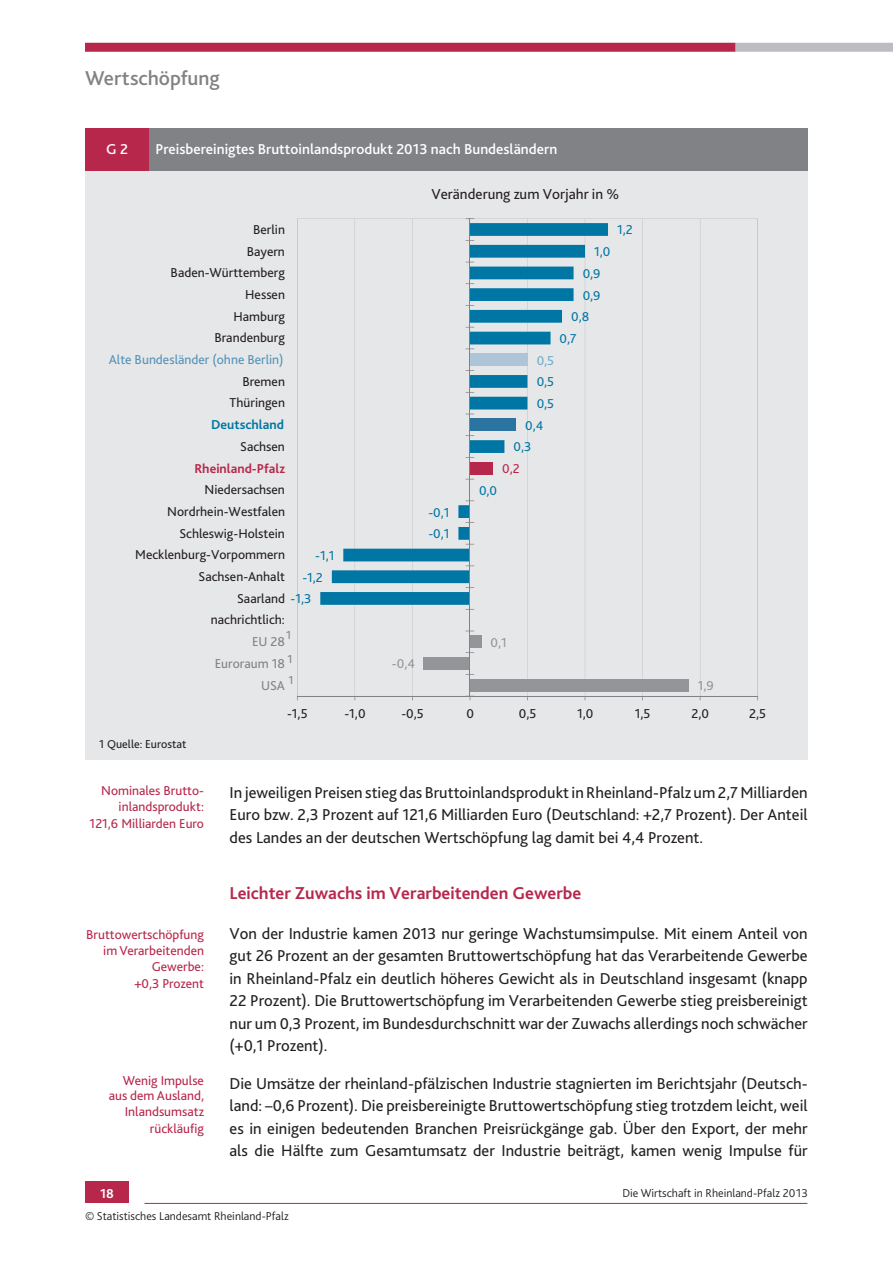
<style>
.page{position:relative;width:893px;height:1263px;background:#fff}
.page>*{position:absolute;margin:0;border:0;box-sizing:border-box;transform-origin:0 0}
.t1{font:500 21px "Bliss 2";color:#808285}
.t2{font:700 18px "Bliss 2";color:#b7274c}
.t3{font:16.5px/22.5px "Bliss 2";color:#231f20;text-align:justify}
.t4{font:500 15px "Bliss 2";color:#fff}
.t5{font:15px "Bliss 2";color:#231f20}
.t6{font:13.5px/21.8px "Bliss 2";color:#231f20;text-align:right}
.t7{font:13.5px/16.2px "Bliss 2";color:#b7274c;text-align:right}
.t8{font:13.5px/21.8px "Bliss 2";color:#0076a4}
.t9{font:13.5px "Bliss 2";color:#5393b9}
.t10{font:13.5px/21.8px "Bliss 2";color:#808285;text-align:right}
.t11{font:700 13.5px "Bliss 2";color:#b7274c}
.t12{font:700 13.5px "Bliss 2";color:#0076a4}
.t13{font:13.5px "Bliss 2";color:#939598}
.t14{font:13.5px "Bliss 2";color:#70acc6}
.t15{font:700 13.5px "Bliss 2";color:#fff}
.t16{font:300 12px "Bliss 2";color:#231f20}
.t17{font:12px "Bliss 2";color:#231f20}
.t18{font:12px/24px "Bliss 2";color:#808285}
.s1{color:#0076a4}
</style>
<div class="page">
<hr style="left:145px;top:1203px;width:662px;height:1px;background:#b7274c">
<div style="left:85px;top:1181px;width:44px;height:21px;background:#b7274c"></div>
<div style="left:735px;top:43px;width:158px;height:9px;background:#bbbdc0"></div>
<div style="left:85px;top:43px;width:650px;height:9px;background:#b7274c"></div>
<div style="left:85px;top:128px;width:723px;height:631px;background:#e6e7e8"></div>
<svg style="left:297px;top:219px;width:461px;height:477px"></svg>
<div style="left:470px;top:635px;width:11px;height:13px;background:#939598"></div>
<div style="left:424px;top:657px;width:46px;height:13px;background:#939598"></div>
<div style="left:470px;top:679px;width:219px;height:13px;background:#939598"></div>
<svg style="left:320px;top:223px;width:288px;height:382px"></svg>
<hr style="left:297px;top:696px;width:461px;height:1px;background:#808285">
<hr style="left:470px;top:219px;width:1px;height:477px;background:#808285">
<div style="left:85px;top:128px;width:64px;height:42px;background:#b7274c"></div>
<div style="left:149px;top:128px;width:659px;height:42px;background:#808285"></div>
<p class="t1" style="left:85px;top:70px;width:136px">Wertschöpfung</p>
<p class="t4" style="left:106px;top:144px;width:23px">G 2</p>
<p class="t4" style="left:155px;top:144px;width:403px">Preisbereinigtes Bruttoinlandsprodukt 2013 nach Bundesländern</p>
<p class="t5" style="left:431px;top:188px;width:189px">Veränderung zum Vorjahr in %</p>
<p class="t6" style="left:171px;top:220px;width:116px">Berlin<br>Bayern<br>Baden-Württemberg<br>Hessen<br>Hamburg<br>Brandenburg</p>
<p class="t9" style="left:109px;top:354px;width:176px">Alte Bundesländer (ohne Berlin)</p>
<p class="t6" style="left:230px;top:372px;width:57px">Bremen<br>Thüringen</p>
<p class="t12" style="left:211px;top:420px;width:74px">Deutschland</p>
<p class="t6" style="left:240px;top:437px;width:46px">Sachsen</p>
<p class="t11" style="left:194px;top:463px;width:92px">Rheinland-Pfalz</p>
<p class="t6" style="left:135px;top:480px;width:151px">Niedersachsen<br>Nordrhein-Westfalen<br>Schleswig-Holstein<br>Mecklenburg-Vorpommern<br>Sachsen-Anhalt</p>
<p class="t6" style="left:211px;top:610px;width:76px">nachrichtlich:</p>
<p class="t10" style="left:215px;top:632px;width:72px">EU 28<br>Euroraum 18<br>USA</p>
<p class="t8" style="left:315px;top:546px;width:21px">-1,1</p>
<p class="t8" style="left:302px;top:567px;width:22px">-1,2</p>
<p class="t6" style="left:237px;top:589px;width:76px">Saarland <span class="s1">-1,3</span></p>
<p class="t18" style="left:286px;top:624px;width:8px">1<br>1</p>
<p class="t18" style="left:288px;top:669px;width:7px">1</p>
<p class="t8" style="left:428px;top:502px;width:23px">-0,1 -0,1</p>
<p class="t8" style="left:617px;top:220px;width:17px">1,2</p>
<p class="t8" style="left:594px;top:242px;width:18px">1,0</p>
<p class="t8" style="left:583px;top:264px;width:19px">0,9</p>
<p class="t8" style="left:583px;top:285px;width:19px">0,9</p>
<p class="t8" style="left:571px;top:307px;width:20px">0,8</p>
<p class="t8" style="left:559px;top:329px;width:19px">0,7</p>
<p class="t14" style="left:537px;top:355px;width:19px">0,5</p>
<p class="t8" style="left:537px;top:372px;width:19px">0,5</p>
<p class="t8" style="left:537px;top:394px;width:19px">0,5</p>
<p class="t8" style="left:525px;top:416px;width:20px">0,4</p>
<p class="t8" style="left:513px;top:437px;width:19px">0,3</p>
<p class="t7" style="left:502px;top:462px;width:19px">0,2</p>
<p class="t8" style="left:479px;top:481px;width:20px">0,0</p>
<p class="t13" style="left:392px;top:659px;width:25px">-0,4</p>
<p class="t13" style="left:490px;top:637px;width:18px">0,1</p>
<p class="t13" style="left:698px;top:681px;width:17px">1,9</p>
<p class="t17" style="left:99px;top:740px;width:89px">1 Quelle: Eurostat</p>
<p class="t7" style="left:90px;top:784px;width:116px">Nominales Brutto&shy;inlandsprodukt:<br>121,6 Milliarden Euro</p>
<p class="t7" style="left:86px;top:928px;width:119px">Bruttowertschöpfung im Verarbeitenden<br>Gewerbe:<br>+0,3 Prozent</p>
<p class="t7" style="left:109px;top:1074px;width:97px;line-height:15.8px">Wenig Impulse aus dem Ausland,<br>Inlandsumsatz rückläufig</p>
<p class="t15" style="left:100px;top:1188px;width:15px">18</p>
<p class="t6" style="left:287px;top:703px;width:22px">-1,5</p>
<p class="t6" style="left:344px;top:703px;width:23px">-1,0</p>
<p class="t6" style="left:401px;top:703px;width:24px">-0,5</p>
<p class="t6" style="left:466px;top:703px;width:9px">0</p>
<p class="t6" style="left:519px;top:703px;width:19px">0,5</p>
<p class="t6" style="left:577px;top:703px;width:18px">1,0</p>
<p class="t6" style="left:635px;top:703px;width:17px">1,5</p>
<p class="t6" style="left:691px;top:703px;width:19px">2,0</p>
<p class="t6" style="left:749px;top:703px;width:18px">2,5</p>
<p class="t3" style="left:230px;top:783px;width:580px">In jeweiligen Preisen stieg das Bruttoinlandsprodukt in Rheinland-Pfalz um 2,7 Milliarden Euro bzw. 2,3 Prozent auf 121,6 Milliarden Euro (Deutschland: +2,7 Prozent). Der Anteil des Landes an der deutschen Wertschöpfung lag damit bei 4,4 Prozent.</p>
<p class="t2" style="left:230px;top:887px;width:353px">Leichter Zuwachs im Verarbeitenden Gewerbe</p>
<p class="t3" style="left:230px;top:924px;width:580px">Von der Industrie kamen 2013 nur geringe Wachstumsimpulse. Mit einem Anteil von gut 26 Prozent an der gesamten Bruttowertschöpfung hat das Verarbeitende Gewerbe in Rheinland-Pfalz ein deutlich höheres Gewicht als in Deutschland insgesamt (knapp 22 Prozent). Die Bruttowertschöpfung im Verarbeitenden Gewerbe stieg preisbereinigt nur um 0,3 Prozent, im Bundesdurchschnitt war der Zuwachs allerdings noch schwächer (+0,1 Prozent).</p>
<p class="t3" style="left:230px;top:1073px;width:580px">Die Umsätze der rheinland-pfälzischen Industrie stagnierten im Berichtsjahr (Deutsch&shy;land: –0,6 Prozent). Die preisbereinigte Bruttowertschöpfung stieg trotzdem leicht, weil es in einigen bedeutenden Branchen Preisrückgänge gab. Über den Export, der mehr als die Hälfte zum Gesamtumsatz der Industrie beiträgt, kamen wenig Impulse für</p>
<p class="t16" style="left:622px;top:1186px;width:187px">Die Wirtschaft in Rheinland-Pfalz 2013</p>
<p class="t16" style="left:85px;top:1209px;width:205px">© Statistisches Landesamt Rheinland-Pfalz</p>
</div>
